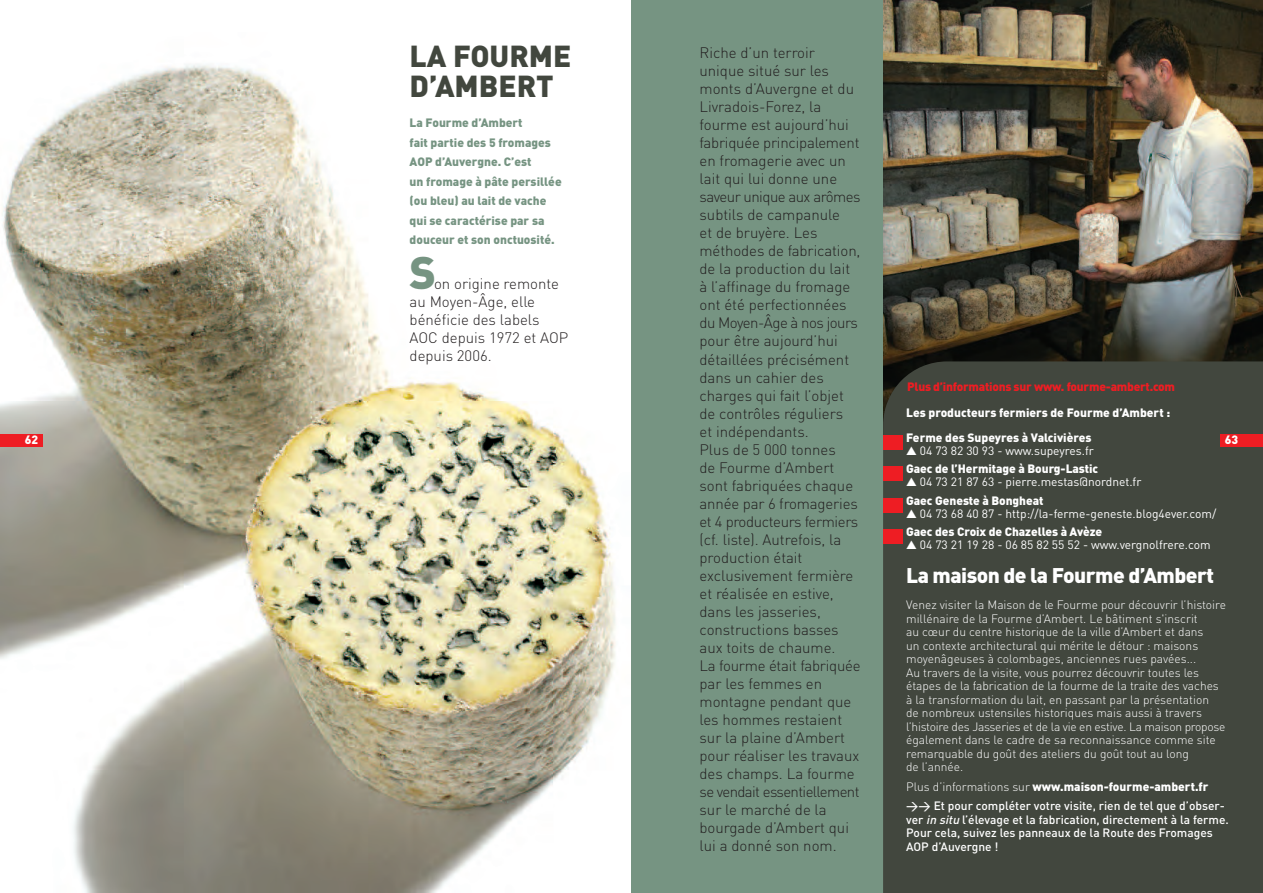
<style>
.page{position:relative;width:1263px;height:893px;background:#fff}
.page>*{position:absolute;margin:0;border:0;box-sizing:border-box;transform-origin:0 0}
.t1{font:900 45px "DIN";color:#769482}
.t2{font:900 30px/30px "DIN";color:#42473e}
.t3{font:900 21px "DIN";letter-spacing:-.025em;color:#fff}
.t4{font:300 15px/18px "DIN";color:#231f20}
.t5{font:300 12px/13.5px "DIN";color:#fff}
.t6{font:500 12px/13.5px "DIN";color:#fff}
.t7{font:12px/18.8px "DIN";color:#fff}
.t8{font:900 12px/19.5px "DIN";color:#769482}
.t9{font:900 12px/25.5px "DIN";color:#fff}
.t10{font:900 12px "DIN";letter-spacing:-.02em;color:#ee1d23}
.s1{font-weight:400}
.s2{font-weight:900}
.s3{font-weight:300}
.s4{font-style:italic}
</style>
<div class="page">
<img style="left:0;top:64px;width:616px;height:829px">
<div style="left:0;top:434px;width:43px;height:12px;background:#ee1d23"></div>
<div style="left:631px;top:0;width:632px;height:893px;background:#769482"></div>
<img style="left:883px;top:0;width:380px;height:361px">
<div style="left:883px;top:361px;width:380px;height:532px;background:#42473e"></div>
<div style="left:883px;top:436px;width:19px;height:14px;background:#ee1d23"></div>
<div style="left:883px;top:467px;width:19px;height:14px;background:#ee1d23"></div>
<div style="left:883px;top:499px;width:19px;height:14px;background:#ee1d23"></div>
<div style="left:883px;top:529px;width:19px;height:14px;background:#ee1d23"></div>
<div style="left:1220px;top:434px;width:43px;height:12px;background:#ee1d23"></div>
<p class="t9" style="left:25px;top:427px;width:15px">62</p>
<h2 class="t2" style="left:410px;top:42px;width:163px">LA FOURME<br>D’AMBERT</h2>
<p class="t8" style="left:410px;top:113px;width:154px">La Fourme d’Ambert<br>fait partie des 5 fromages<br>AOP d’Auvergne. C’est<br>un fromage à pâte persillée (ou bleu) au lait de vache qui se caractérise par sa douceur et son onctuosité.</p>
<h1 class="t1" style="left:410px;top:247px;width:28px">S</h1>
<p class="t4" style="left:410px;top:275px;width:160px;text-indent:24px">on origine remonte au Moyen-Âge, elle bénéficie des labels<br>AOC depuis 1972 et AOP depuis 2006.</p>
<p class="t4" style="left:699px;top:44px;width:163px">Riche d’un terroir unique situé sur les monts d’Auvergne et du<br>Livradois-Forez, la fourme est aujourd’hui fabriquée principalement en fromagerie avec un lait qui lui donne une saveur unique aux arômes subtils de campanule<br>et de bruyère. Les méthodes de fabrication, de la production du lait à l’affinage du fromage ont été perfectionnées du Moyen-Âge à nos jours pour être aujourd’hui détaillées précisément dans un cahier des charges qui fait l’objet de contrôles réguliers<br>et indépendants.<br>Plus de 5 000 tonnes<br>de Fourme d’Ambert sont fabriquées chaque année par 6 fromageries et 4 producteurs fermiers (cf. liste). Autrefois, la production était exclusivement fermière et réalisée en estive, dans les jasseries, constructions basses aux toits de chaume.<br>La fourme était fabriquée par les femmes en montagne pendant que les hommes restaient sur la plaine d’Ambert pour réaliser les travaux des champs. La fourme se vendait essentiellement sur le marché de la bourgade d’Ambert qui lui a donné son nom.</p>
<p class="t10" style="left:907px;top:380px;width:269px">Plus d’informations sur www. fourme-ambert.com</p>
<p class="t9" style="left:906px;top:400px;width:265px">Les producteurs fermiers de Fourme d’Ambert :<br>Ferme des Supeyres à Valcivières</p>
<p class="t9" style="left:906px;top:441px;width:193px;line-height:18.8px">▲ <span class="s1">04 73 82 30 93 - www.supeyres.fr<br></span>Gaec de l’Hermitage à Bourg-Lastic</p>
<p class="t7" style="left:906px;top:473px;width:237px">▲ 04 73 21 87 63 - pierre.mestas@nordnet.fr<br><span class="s2">Gaec Geneste à Bongheat</span></p>
<p class="t7" style="left:906px;top:504px;width:312px">▲ 04 73 68 40 87 - http://la-ferme-geneste.blog4ever.com/<br><span class="s2">Gaec des Croix de Chazelles à Avèze</span></p>
<p class="t7" style="left:906px;top:536px;width:306px">▲ 04 73 21 19 28 - 06 85 82 55 52 - www.vergnolfrere.com</p>
<h3 class="t3" style="left:906px;top:564px;width:309px">La maison de la Fourme d’Ambert</h3>
<p class="t5" style="left:906px;top:598px;width:321px">Venez visiter la Maison de le Fourme pour découvrir l’histoire millénaire de la Fourme d’Ambert. Le bâtiment s'inscrit<br>au cœur du centre historique de la ville d’Ambert et dans<br>un contexte architectural qui mérite le détour : maisons moyenâgeuses à colombages, anciennes rues pavées...<br>Au travers de la visite, vous pourrez découvrir toutes les étapes de la fabrication de la fourme de la traite des vaches à la transformation du lait, en passant par la présentation<br>de nombreux ustensiles historiques mais aussi à travers l’histoire des Jasseries et de la vie en estive. La maison propose également dans le cadre de sa reconnaissance comme site remarquable du goût des ateliers du goût tout au long<br>de l’année.</p>
<p class="t6" style="left:906px;top:777px;width:320px;line-height:19.5px"><span class="s3">Plus d’informations sur</span> <span class="s2">www.maison-fourme-ambert.fr </span>&gt;&gt; Et pour compléter votre visite, rien de tel que d’obser-</p>
<p class="t6" style="left:906px;top:813px;width:324px">ver <span class="s4">in situ</span>l’élevage et la fabrication, directement à la ferme.<br>Pour cela, suivez les panneaux de la Route des Fromages<br>AOP d’Auvergne !</p>
<p class="t9" style="left:1225px;top:427px;width:15px">63</p>
</div>
